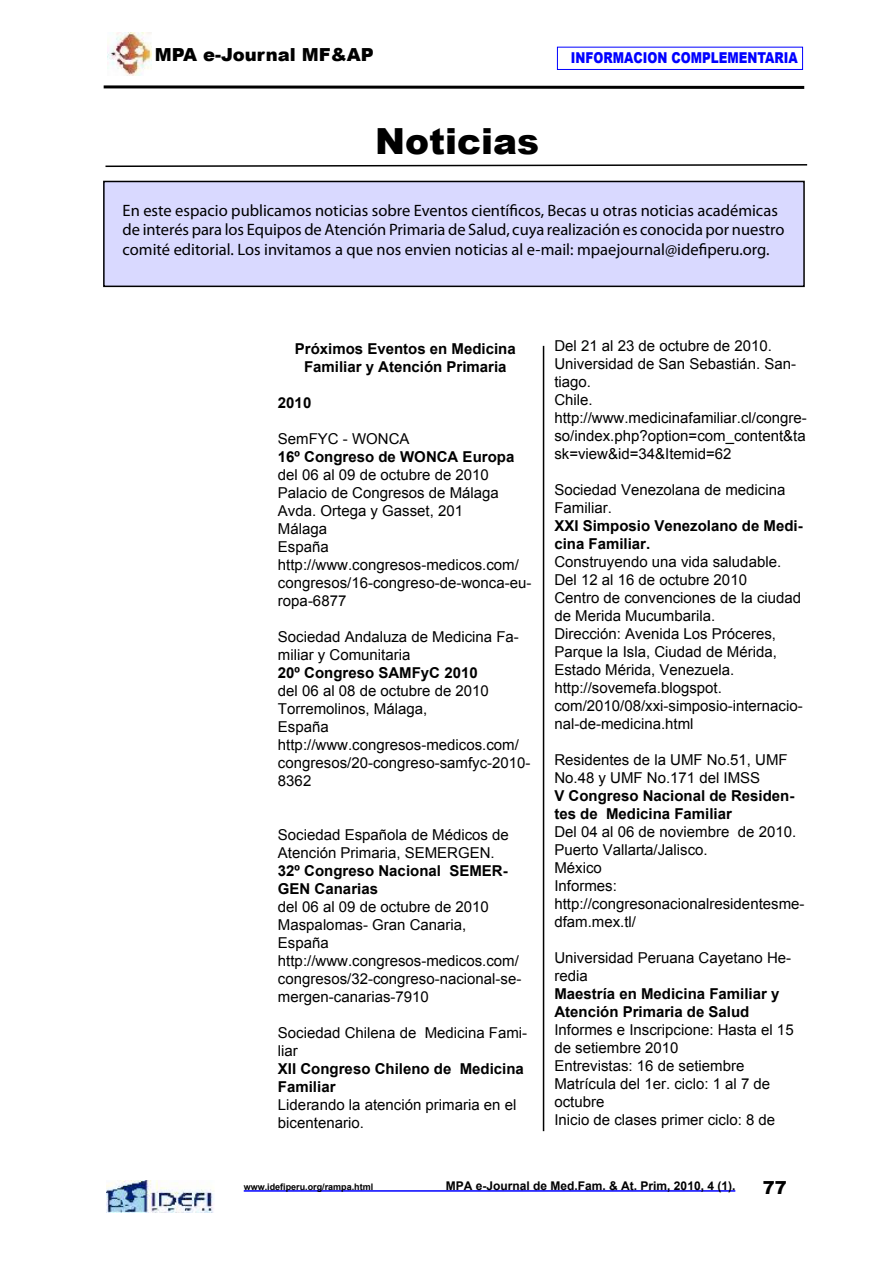
<style>
.page{position:relative;width:893px;height:1263px;background:#fff}
.page>*{position:absolute;margin:0;border:0;box-sizing:border-box;transform-origin:0 0}
.t1{font:900 36px "Arial";color:#000}
.t2{font:900 18px "Arial";color:#000}
.t3{font:16.5px/19.8px "Myriad Pro";color:#000}
.t4{font:15px/18px "Arial";color:#000}
.t5{font:700 15px/18px "Arial";color:#000}
.t6{font:900 15px "Arial";color:#00f;scale:.8 1}
.t7{font:700 12px "Arial";color:#000}
.t8{font:700 9px "Arial";color:#000}
</style>
<div class="page">
<img style="left:107px;top:32px;width:44px;height:43px">
<img style="left:106px;top:1181px;width:108px;height:31px">
<hr style="left:244px;top:1190px;width:491px;height:2px;background:#00f">
<svg style="left:105px;top:164px;width:703px;height:4px"></svg>
<svg style="left:103px;top:85px;width:702px;height:4px;background:#3f3f3f"></svg>
<hr style="left:543px;top:346px;width:1px;height:785px;background:#000">
<div style="left:104px;top:181px;width:700px;height:105px;background:#d9d9ff"></div>
<div style="left:103px;top:181px;width:702px;height:106px;border:2px solid #000"></div>
<div style="left:557px;top:47px;width:246px;height:23px;border:1px solid #00f"></div>
<p class="t2" style="left:155px;top:41px;width:220px">MPA e-Journal MF&amp;AP</p>
<h1 class="t1" style="left:375px;top:115px;width:165px">Noticias</h1>
<p class="t6" style="left:571px;top:46px;width:285px">INFORMACION COMPLEMENTARIA</p>
<p class="t3" style="left:123px;top:200px;width:663px">En este espacio publicamos noticias sobre Eventos científicos, Becas u otras noticias académicas de interés para los Equipos de Atención Primaria de Salud, cuya realización es conocida por nuestro comité editorial. Los invitamos a que nos envien noticias al e-mail: mpaejournal@idefiperu.org.</p>
<p class="t5" style="left:295px;top:340px;width:222px;text-align:center">Próximos Eventos en Medicina<br>Familiar y Atención Primaria</p>
<p class="t5" style="left:278px;top:394px;width:35px">2010</p>
<p class="t4" style="left:278px;top:430px;width:133px">SemFYC - WONCA</p>
<p class="t5" style="left:278px;top:448px;width:238px">16º Congreso de WONCA Europa</p>
<p class="t4" style="left:278px;top:466px;width:255px">del 06 al 09 de octubre de 2010<br>Palacio de Congresos de Málaga<br>Avda. Ortega y Gasset, 201<br>Málaga<br>España http://www.congresos-medicos.com/ congresos/16-congreso-de-wonca-eu&shy;ropa-6877</p>
<p class="t4" style="left:278px;top:628px;width:242px">Sociedad Andaluza de Medicina Fa&shy;miliar y Comunitaria</p>
<p class="t5" style="left:278px;top:664px;width:201px">20º Congreso SAMFyC 2010</p>
<p class="t4" style="left:278px;top:682px;width:254px">del 06 al 08 de octubre de 2010<br>Torremolinos, Málaga,<br>España http://www.congresos-medicos.com/ congresos/20-congreso-samfyc-2010-<br>8362</p>
<p class="t4" style="left:278px;top:826px;width:232px">Sociedad Española de Médicos de<br>Atención Primaria, SEMERGEN.</p>
<p class="t5" style="left:278px;top:862px;width:231px">32º Congreso Nacional SEMER-<br>GEN Canarias</p>
<p class="t4" style="left:278px;top:898px;width:245px">del 06 al 09 de octubre de 2010<br>Maspalomas- Gran Canaria,<br>España http://www.congresos-medicos.com/ congresos/32-congreso-nacional-se&shy;mergen-canarias-7910</p>
<p class="t4" style="left:278px;top:1024px;width:251px">Sociedad Chilena de Medicina Fami&shy;liar</p>
<p class="t5" style="left:278px;top:1060px;width:247px">XII Congreso Chileno de Medicina<br>Familiar</p>
<p class="t4" style="left:278px;top:1096px;width:240px">Liderando la atención primaria en el bicentenario.</p>
<p class="t4" style="left:554px;top:337px;width:254px">Del 21 al 23 de octubre de 2010.<br>Universidad de San Sebastián. San&shy;tiago.<br>Chile. http://www.medicinafamiliar.cl/congre&shy;so/index.php?option=com_content&amp;ta sk=view&amp;id=34&amp;Itemid=62</p>
<p class="t4" style="left:554px;top:481px;width:232px">Sociedad Venezolana de medicina<br>Familiar.</p>
<p class="t5" style="left:554px;top:517px;width:250px">XXI Simposio Venezolano de Medi&shy;cina Familiar.</p>
<p class="t4" style="left:554px;top:553px;width:250px">Construyendo una vida saludable.<br>Del 12 al 16 de octubre 2010<br>Centro de convenciones de la ciudad de Merida Mucumbarila.<br>Dirección: Avenida Los Próceres,<br>Parque la Isla, Ciudad de Mérida,<br>Estado Mérida, Venezuela. http://sovemefa.blogspot. com/2010/08/xxi-simposio-internacio&shy;nal-de-medicina.html</p>
<p class="t4" style="left:554px;top:751px;width:235px">Residentes de la UMF No.51, UMF<br>No.48 y UMF No.171 del IMSS</p>
<p class="t5" style="left:554px;top:787px;width:242px">V Congreso Nacional de Residen&shy;tes de Medicina Familiar</p>
<p class="t4" style="left:554px;top:823px;width:252px">Del 04 al 06 de noviembre de 2010.<br>Puerto Vallarta/Jalisco.<br>México<br>Informes: http://congresonacionalresidentesme&shy;dfam.mex.tl/</p>
<p class="t4" style="left:554px;top:949px;width:238px">Universidad Peruana Cayetano He&shy;redia</p>
<p class="t5" style="left:554px;top:985px;width:227px">Maestría en Medicina Familiar y<br>Atención Primaria de Salud</p>
<p class="t4" style="left:554px;top:1021px;width:241px">Informes e Inscripcione: Hasta el 15 de setiembre 2010<br>Entrevistas: 16 de setiembre<br>Matrícula del 1er. ciclo: 1 al 7 de octubre<br>Inicio de clases primer ciclo: 8 de</p>
<p class="t8" style="left:244px;top:1181px;width:131px">www.idefiperu.org/rampa.html</p>
<p class="t7" style="left:446px;top:1178px;width:291px">MPA e-Journal de Med.Fam. &amp; At. Prim, 2010, 4 (1).</p>
<p class="t2" style="left:763px;top:1175px;width:26px">77</p>
</div>
